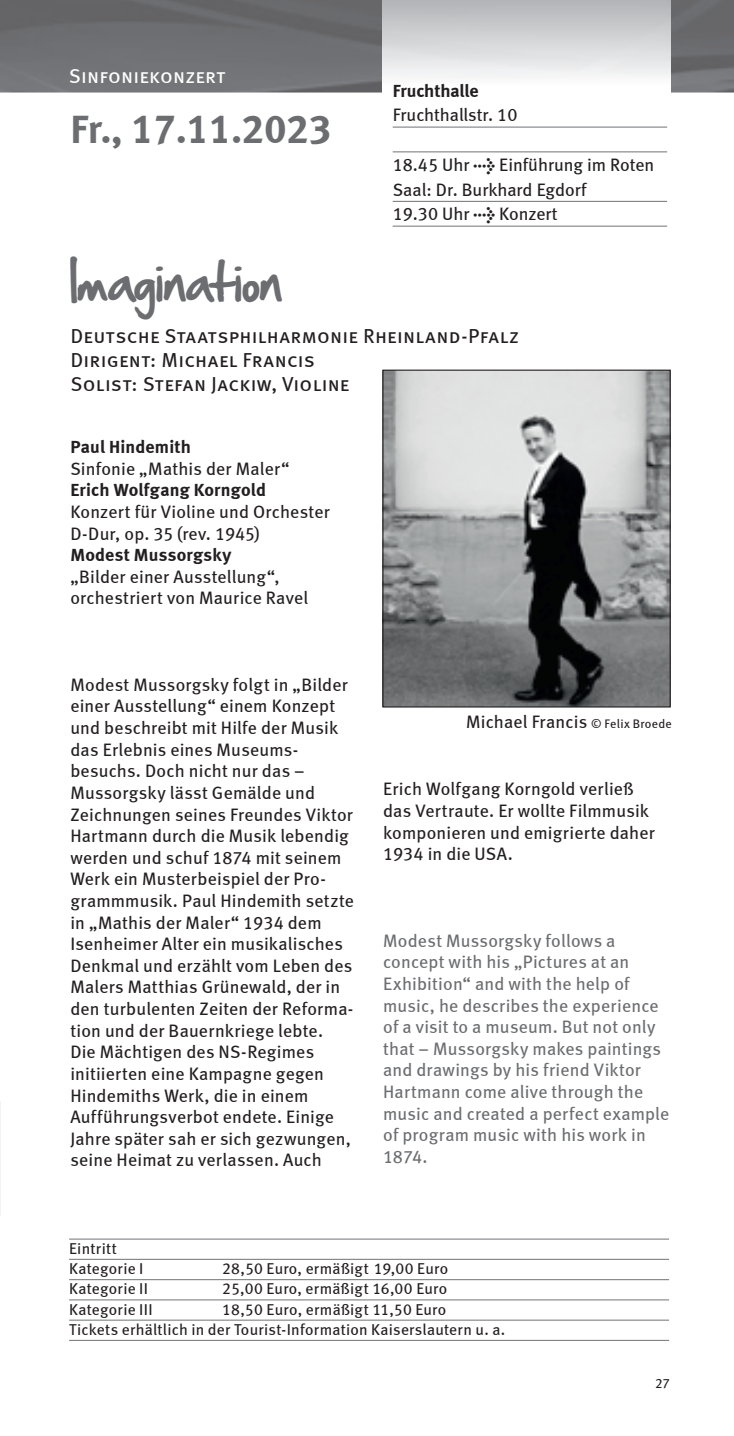
<style>
.page{position:relative;width:734px;height:1436px;background:#fff}
.page>*{position:absolute;margin:0;border:0;box-sizing:border-box;transform-origin:0 0}
.t1{font:45px "Hand Of Sean";letter-spacing:-.005em;color:#6c6d70}
.t2{font:40.5px "Meta Bold LF";letter-spacing:-.01em;color:#6c6d70}
.t3{font:20.25px/24.3px "Meta Book LF Caps";letter-spacing:.015em;color:#231f20}
.t4{font:20.25px "Meta Book LF Caps";letter-spacing:.005em;color:#fff}
.t5{font:18px/21.6px "Meta Book LF";letter-spacing:.01em;color:#231f20}
.t6{font:18px/21.6px "Meta Book LF";letter-spacing:.01em;color:#6c6d70}
.t7{font:18px "Meta Bold LF";letter-spacing:.01em;color:#231f20}
.t8{font:15.75px/20.2px "Meta Book LF";letter-spacing:.015em;color:#231f20}
.t9{font:13.5px "Meta Book LF";color:#231f20}
.s1{font-family:"Meta Bold Expert"}
.s2{font-size:12.38px}
</style>
<div class="page">
<img style="left:0;top:0;width:733px;height:92px">
<img style="left:383px;top:0;width:287px;height:92px">
<hr style="left:392px;top:126px;width:275px;height:2px;background:#808285">
<hr style="left:392px;top:151px;width:275px;height:1px;background:#808285">
<hr style="left:392px;top:201px;width:275px;height:1px;background:#808285">
<hr style="left:392px;top:225px;width:275px;height:2px;background:#808285">
<hr style="left:69px;top:1238px;width:600px;height:1px;background:#808285">
<hr style="left:69px;top:1258px;width:600px;height:1px;background:#808285">
<hr style="left:69px;top:1278px;width:600px;height:1px;background:#808285">
<hr style="left:69px;top:1298px;width:600px;height:2px;background:#808285">
<hr style="left:69px;top:1319px;width:600px;height:1px;background:#808285">
<hr style="left:69px;top:1339px;width:600px;height:1px;background:#808285">
<img style="left:384px;top:371px;width:284px;height:334px">
<div style="left:382px;top:369px;width:288px;height:338px;border:1px solid #231f20"></div>
<p class="t4" style="left:69px;top:64px;width:158px">Sinfoniekonzert</p>
<h2 class="t2" style="left:70px;top:105px;width:262px">Fr., 17.11.2023</h2>
<h1 class="t1" style="left:70px;top:242px;width:213px">Imagination</h1>
<p class="t7" style="left:392px;top:80px;width:87px">Fruchthalle</p>
<p class="t5" style="left:392px;top:104px;width:126px">Fruchthallstr. 10</p>
<p class="t5" style="left:392px;top:152px;width:263px;line-height:24.8px">18.45 Uhr <span class="s1">l</span> Einführung im Roten<br>Saal: Dr. Burkhard Egdorf<br>19.30 Uhr <span class="s1">l</span> Konzert</p>
<p class="t3" style="left:70px;top:323px;width:450px">Deutsche Staatsphilharmonie Rheinland-Pfalz<br>Dirigent: Michael Francis<br>Solist: Stefan Jackiw, Violine</p>
<p class="t7" style="left:70px;top:436px;width:122px">Paul Hindemith</p>
<p class="t5" style="left:70px;top:457px;width:220px">Sinfonie „Mathis der Maler“</p>
<p class="t7" style="left:70px;top:479px;width:197px">Erich Wolfgang Korngold</p>
<p class="t5" style="left:70px;top:500px;width:261px">Konzert für Violine und Orchester<br>D-Dur, op. 35 (rev. 1945)</p>
<p class="t7" style="left:70px;top:544px;width:163px">Modest Mussorgsky</p>
<p class="t5" style="left:70px;top:565px;width:239px">„Bilder einer Ausstellung“, orchestriert von Maurice Ravel</p>
<p class="t5" style="left:70px;top:673px;width:285px">Modest Mussorgsky folgt in „Bilder einer Ausstellung“ einem Konzept und beschreibt mit Hilfe der Musik das Erlebnis eines Museums&shy;besuchs. Doch nicht nur das –<br>Mussorgsky lässt Gemälde und<br>Zeichnungen seines Freundes Viktor<br>Hartmann durch die Musik lebendig werden und schuf 1874 mit seinem<br>Werk ein Musterbeispiel der Pro&shy;grammmusik. Paul Hindemith setzte in „Mathis der Maler“ 1934 dem<br>Isenheimer Alter ein musikalisches<br>Denkmal und erzählt vom Leben des<br>Malers Matthias Grünewald, der in den turbulenten Zeiten der Reforma&shy;tion und der Bauernkriege lebte.<br>Die Mächtigen des NS-Regimes initiierten eine Kampagne gegen<br>Hindemiths Werk, die in einem<br>Aufführungsverbot endete. Einige<br>Jahre später sah er sich gezwungen, seine Heimat zu verlassen. Auch</p>
<p class="t5" style="left:466px;top:711px;width:207px">Michael Francis <span class="s2">© Felix Broede</span></p>
<p class="t5" style="left:383px;top:778px;width:273px">Erich Wolfgang Korngold verließ das Vertraute. Er wollte Filmmusik komponieren und emigrierte daher<br>1934 in die USA.</p>
<p class="t6" style="left:383px;top:929px;width:288px">Modest Mussorgsky follows a concept with his „Pictures at an<br>Exhibition“ and with the help of music, he describes the experience of a visit to a museum. But not only that – Mussorgsky makes paintings and drawings by his friend Viktor<br>Hartmann come alive through the music and created a perfect example of program music with his work in<br>1874.</p>
<p class="t8" style="left:69px;top:1237px;width:76px">Eintritt<br>Kategorie I</p>
<p class="t8" style="left:222px;top:1257px;width:227px">28,50 Euro, ermäßigt 19,00 Euro</p>
<p class="t8" style="left:69px;top:1278px;width:80px">Kategorie II</p>
<p class="t8" style="left:222px;top:1278px;width:226px">25,00 Euro, ermäßigt 16,00 Euro</p>
<p class="t8" style="left:69px;top:1298px;width:85px">Kategorie III</p>
<p class="t8" style="left:69px;top:1298px;width:437px;text-indent:153px">18,50 Euro, ermäßigt 11,50 Euro<br>Tickets erhältlich in der Tourist-Information Kaiserslautern u. a.</p>
<p class="t9" style="left:655px;top:1374px;width:17px">27</p>
</div>
